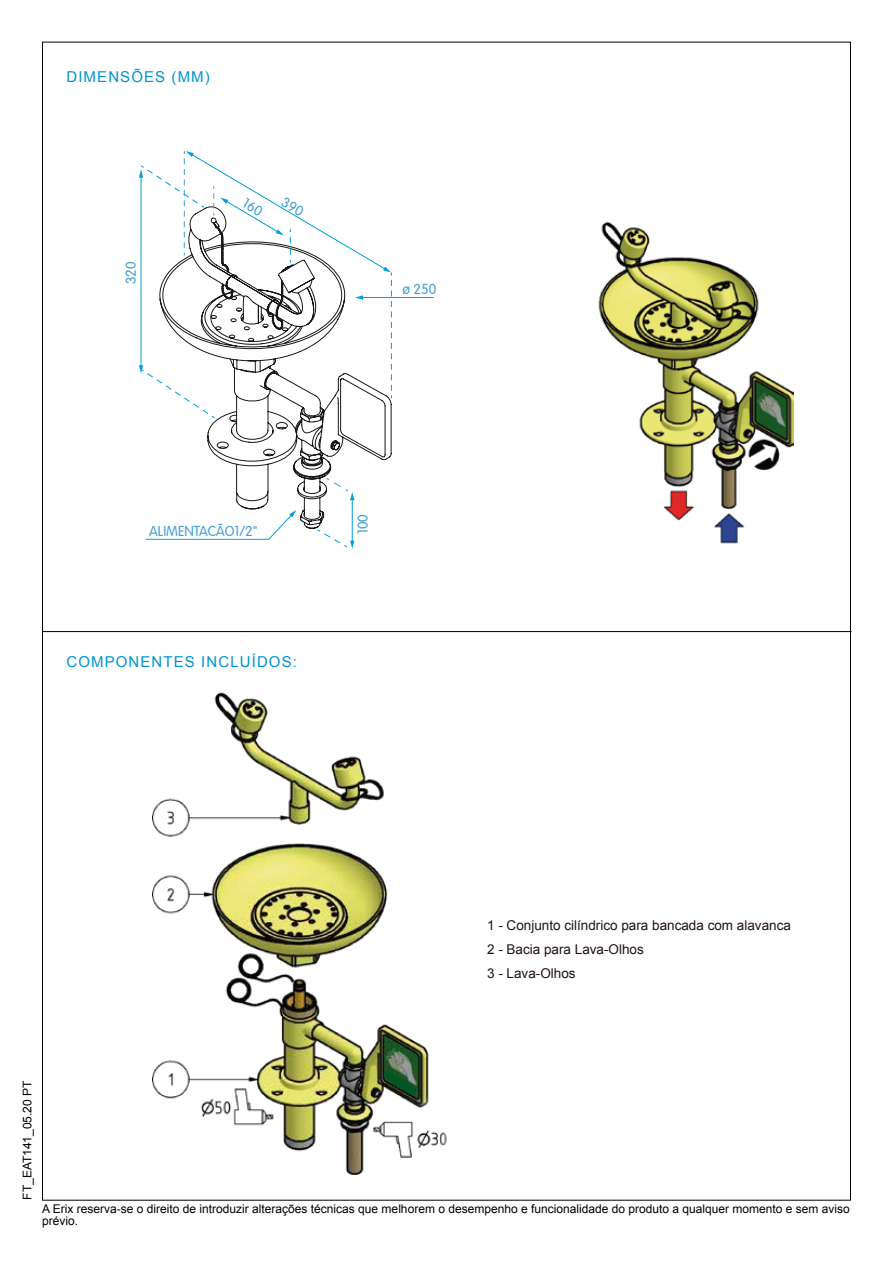
<style>
.page{position:relative;width:893px;height:1263px;background:#fff}
.page>*{position:absolute;margin:0;border:0;box-sizing:border-box;transform-origin:0 0}
.t1{font:15px "Arial";letter-spacing:.075em;color:#0093d1}
.t2{font:300 14.1px "VAG Rounded LT";color:#449ed5}
.t3{font:13.5px/24px "Arial";color:#1f1410}
.t4{font:12px/12px "Arial";color:#020101}
</style>
<div class="page">
<hr style="left:42px;top:631px;width:809px;height:1px;background:#020101">
<img style="left:598px;top:221px;width:196px;height:323px">
<img style="left:152px;top:692px;width:295px;height:482px">
<svg style="left:383px;top:1070px;width:35px;height:26px"></svg>
<svg style="left:207px;top:419px;width:185px;height:110px"></svg>
<hr style="left:352px;top:499px;width:1px;height:43px;background:#009edb">
<svg style="left:325px;top:477px;width:29px;height:23px"></svg>
<svg style="left:317px;top:529px;width:37px;height:20px"></svg>
<hr style="left:362px;top:297px;width:72px;height:1px;background:#009edb">
<svg style="left:145px;top:510px;width:151px;height:30px"></svg>
<svg style="left:139px;top:151px;width:253px;height:268px"></svg>
<p class="t1" style="left:66px;top:67px;width:145px">DIMENSÕES (MM)</p>
<p class="t2" style="left:123px;top:284px;width:24px;rotate:-90deg">320</p>
<p class="t2" style="left:402px;top:281px;width:35px">ø 250</p>
<p class="t2" style="left:149px;top:523px;width:110px">ALIMENTACÃO1/2"</p>
<p class="t1" style="left:66px;top:652px;width:232px">COMPONENTES INCLUÍDOS:</p>
<p class="t2" style="left:355px;top:534px;width:22px;rotate:-90deg">100</p>
<p class="t3" style="left:487px;top:913px;width:305px">1 - Conjunto cilíndrico para bancada com alavanca<br>2 - Bacia para Lava-Olhos<br>3 - Lava-Olhos</p>
<p class="t4" style="left:21px;top:1200px;width:121px;rotate:-90deg">FT_EAT141_05.20 PT</p>
<p class="t4" style="left:42px;top:1203px;width:809px">A Erix reserva-se o direito de introduzir alterações técnicas que melhorem o desempenho e funcionalidade do produto a qualquer momento e sem aviso prévio.</p>
</div>
